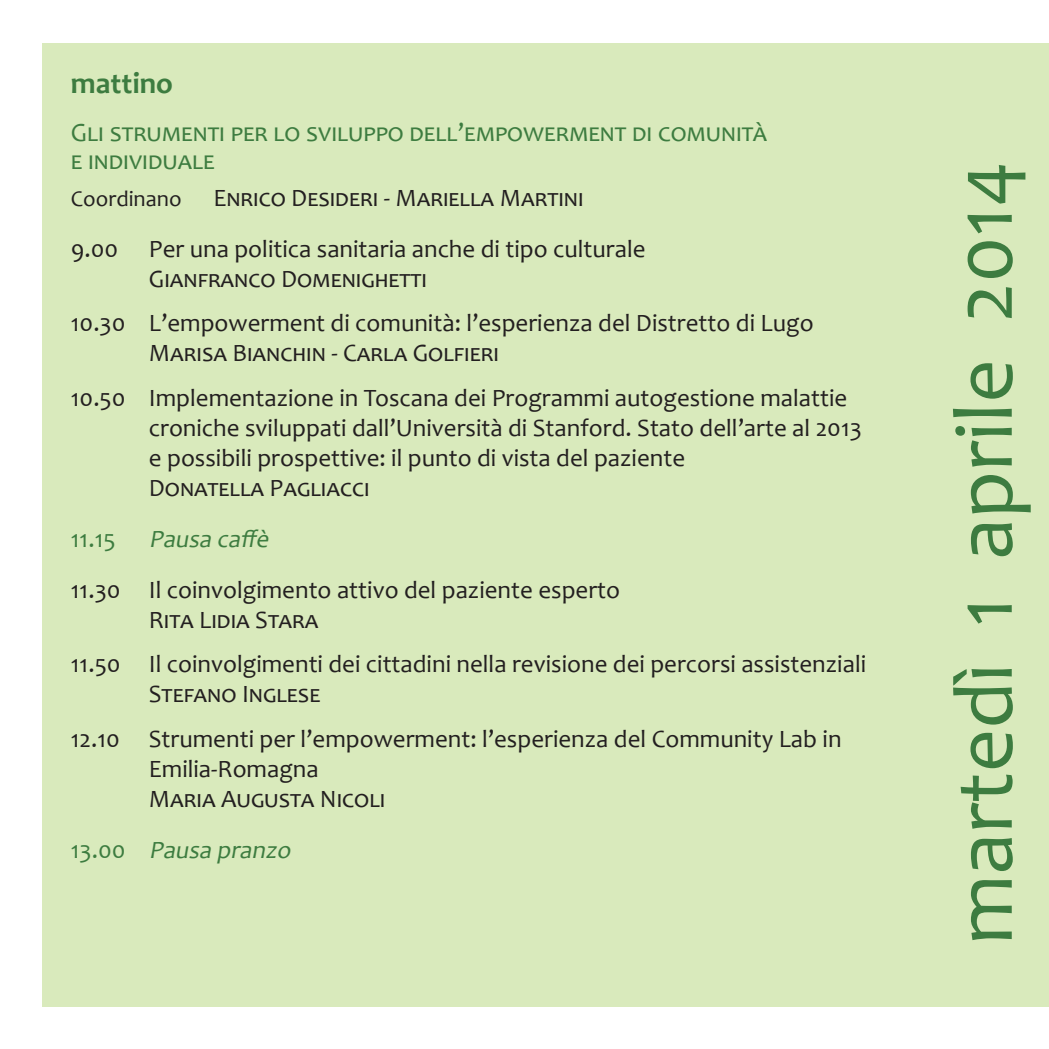
<style>
.page{position:relative;width:1049px;height:1049px;background:#fff}
.page>*{position:absolute;margin:0;border:0;box-sizing:border-box;transform-origin:0 0}
.t1{font:85px "Candara";color:#3d7c40}
.t2{font:700 30px "Candara";color:#3d7c40}
.t3{font:26.25px/27.5px "Candara";color:#3d7c40}
.t4{font:25px/30px "Candara";color:#231f20}
.t5{font:italic 25px "Candara";color:#3d7c40}
.t6{font:25px "Candara";color:#3d7c40}
.t7{font:22.5px "Candara";color:#231f20}
.s1{font-style:normal}
</style>
<div class="page">
<div style="left:43px;top:43px;width:1006px;height:963px;background:#d9eabc"></div>
<p class="t2" style="left:71px;top:64px;width:104px">mattino</p>
<p class="t3" style="left:71px;top:119px;width:696px">Gli strumenti per lo sviluppo dell’empowerment di comunità e individuale</p>
<p class="t7" style="left:71px;top:185px;width:112px">Coordinano</p>
<p class="t4" style="left:71px;top:172px;width:576px;line-height:51.2px;text-indent:142px">Enrico Desideri - Mariella Martini<br>9.00 Per una politica sanitaria anche di tipo culturale</p>
<p class="t4" style="left:71px;top:257px;width:744px;line-height:44.2px;text-indent:78px">Gianfranco Domenighetti<br>10.30 L’empowerment di comunità: l’esperienza del Distretto di Lugo</p>
<p class="t4" style="left:71px;top:331px;width:778px;line-height:44.2px;text-indent:78px">Marisa Bianchin - Carla Golfieri<br>10.50 Implementazione in Toscana dei Programmi autogestione malattie</p>
<p class="t4" style="left:149px;top:412px;width:714px">croniche sviluppati dall’Università di Stanford. Stato dell’arte al 2013 e possibili prospettive: il punto di vista del paziente<br>Donatella Pagliacci</p>
<p class="t6" style="left:71px;top:523px;width:46px">11.15</p>
<p class="t5" style="left:149px;top:523px;width:126px">Pausa caffè</p>
<p class="t4" style="left:149px;top:575px;width:473px;text-indent:-78px">11.30 Il coinvolgimento attivo del paziente esperto<br>Rita Lidia Stara</p>
<p class="t4" style="left:149px;top:649px;width:719px;text-indent:-78px">11.50 Il coinvolgimenti dei cittadini nella revisione dei percorsi assistenziali<br>Stefano Inglese</p>
<p class="t4" style="left:149px;top:723px;width:694px;text-indent:-78px">12.10 Strumenti per l’empowerment: l’esperienza del Community Lab in<br>Emilia-Romagna<br>Maria Augusta Nicoli</p>
<p class="t5" style="left:71px;top:834px;width:227px"><span class="s1">1 3 . 0 0</span> Pausa pranzo</p>
<h1 class="t1" style="left:931px;top:944px;width:784px;rotate:-90deg">martedì 1 aprile 2014</h1>
</div>
